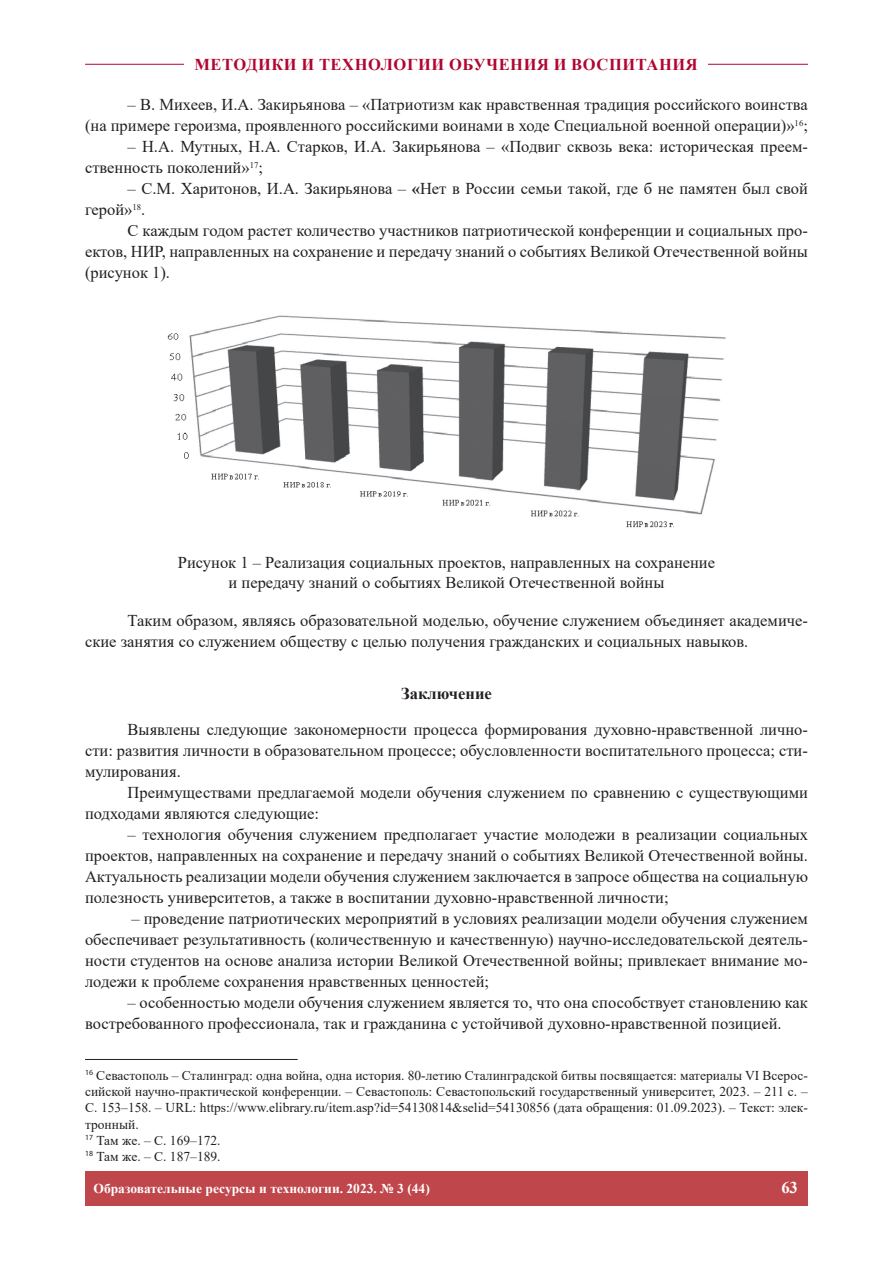
<style>
.page{position:relative;width:893px;height:1263px;background:#fff}
.page>*{position:absolute;margin:0;border:0;box-sizing:border-box;transform-origin:0 0}
.t1{font:16.5px/21px "Times New Roman";color:#231f20}
.t2{font:700 16.5px "Times New Roman";letter-spacing:.035em;color:#b00630}
.t3{font:700 16.5px "Times New Roman";color:#231f20}
.t4{font:700 16.5px "Times New Roman";color:#fff}
.t5{font:13.5px/16.2px "Times New Roman";color:#231f20}
.t6{font:700 13.5px "Times New Roman";color:#fff}
.s1{font-weight:700}
</style>
<div class="page">
<hr style="left:85px;top:64px;width:723px;height:1px;background:#b00630">
<div style="left:185px;top:59px;width:523px;height:11px;background:#fff"></div>
<div style="left:85px;top:1171px;width:723px;height:34px;background:#bf464b"></div>
<img style="left:167px;top:315px;width:559px;height:213px">
<hr style="left:85px;top:1059px;width:213px;height:1px;background:#231f20">
<p class="t2" style="left:194px;top:52px;width:505px">МЕТОДИКИ И ТЕХНОЛОГИИ ОБУЧЕНИЯ И ВОСПИТАНИЯ</p>
<p class="t1" style="left:85px;top:94px;width:724px;text-align:right">– В. Михеев, И.А. Закирьянова – «Патриотизм как нравственная традиция российского воинства<br>(на примере героизма, проявленного российскими воинами в ходе Специальной военной операции)»<sup>16</sup>;</p>
<p class="t1" style="left:85px;top:136px;width:724px;text-indent:43px">– Н.А. Мутных, Н.А. Старков, И.А. Закирьянова – «Подвиг сквозь века: историческая преем&shy;ственность поколений»<sup>17</sup>;</p>
<p class="t1" style="left:85px;top:178px;width:724px;text-indent:43px">– С.М. Харитонов, И.А. Закирьянова – <span class="s1">«</span>Нет в России семьи такой, где б не памятен был свой герой»<sup>18</sup>.</p>
<p class="t1" style="left:85px;top:220px;width:724px;text-align:justify;text-indent:43px">С каждым годом растет количество участников патриотической конференции и социальных про&shy;ектов, НИР, направленных на сохранение и передачу знаний о событиях Великой Отечественной войны (рисунок 1).</p>
<p class="t1" style="left:178px;top:552px;width:539px;line-height:19.8px;text-align:center">Рисунок 1 – Реализация социальных проектов, направленных на сохранение и передачу знаний о событиях Великой Отечественной войны</p>
<p class="t1" style="left:85px;top:609px;width:724px;text-indent:43px">Таким образом, являясь образовательной моделью, обучение служением объединяет академиче&shy;ские занятия со служением обществу с целью получения гражданских и социальных навыков.</p>
<p class="t3" style="left:401px;top:682px;width:92px">Заключение</p>
<p class="t1" style="left:85px;top:719px;width:724px;text-align:justify;text-indent:43px">Выявлены следующие закономерности процесса формирования духовно-нравственной лично&shy;сти: развития личности в образовательном процессе; обусловленности воспитательного процесса; сти&shy;мулирования.</p>
<p class="t1" style="left:85px;top:782px;width:724px;text-indent:43px">Преимуществами предлагаемой модели обучения служением по сравнению с существующими подходами являются следующие:</p>
<p class="t1" style="left:85px;top:824px;width:724px;text-align:justify;text-indent:43px">– технология обучения служением предполагает участие молодежи в реализации социальных проектов, направленных на сохранение и передачу знаний о событиях Великой Отечественной войны.<br>Актуальность реализации модели обучения служением заключается в запросе общества на социальную полезность университетов, а также в воспитании духовно-нравственной личности;</p>
<p class="t1" style="left:85px;top:908px;width:724px;text-align:justify;text-indent:46px">– проведение патриотических мероприятий в условиях реализации модели обучения служением обеспечивает результативность (количественную и качественную) научно-исследовательской деятель&shy;ности студентов на основе анализа истории Великой Отечественной войны; привлекает внимание мо&shy;лодежи к проблеме сохранения нравственных ценностей;</p>
<p class="t1" style="left:85px;top:992px;width:724px;text-indent:43px">– особенностью модели обучения служением является то, что она способствует становлению как востребованного профессионала, так и гражданина с устойчивой духовно-нравственной позицией.</p>
<p class="t5" style="left:85px;top:1067px;width:724px"><sup>16</sup> Севастополь – Сталинград: одна война, одна история. 80-летию Сталинградской битвы посвящается: материалы VI Всерос&shy;сийской научно-практической конференции. – Севастополь: Севастопольский государственный университет, 2023. – 211 с. – С. 153–158. – URL: https://www.elibrary.ru/item.asp?id=54130814&amp;selid=54130856 (дата обращения: 01.09.2023). – Текст: элек&shy;тронный.<br><sup>17</sup> Там же. – С. 169–172.<br><sup>18</sup> Там же. – С. 187–189.</p>
<p class="t6" style="left:94px;top:1179px;width:338px">Образовательные ресурсы и технологии. 2023. № 3 (44)</p>
<p class="t4" style="left:781px;top:1175px;width:18px">63</p>
</div>
